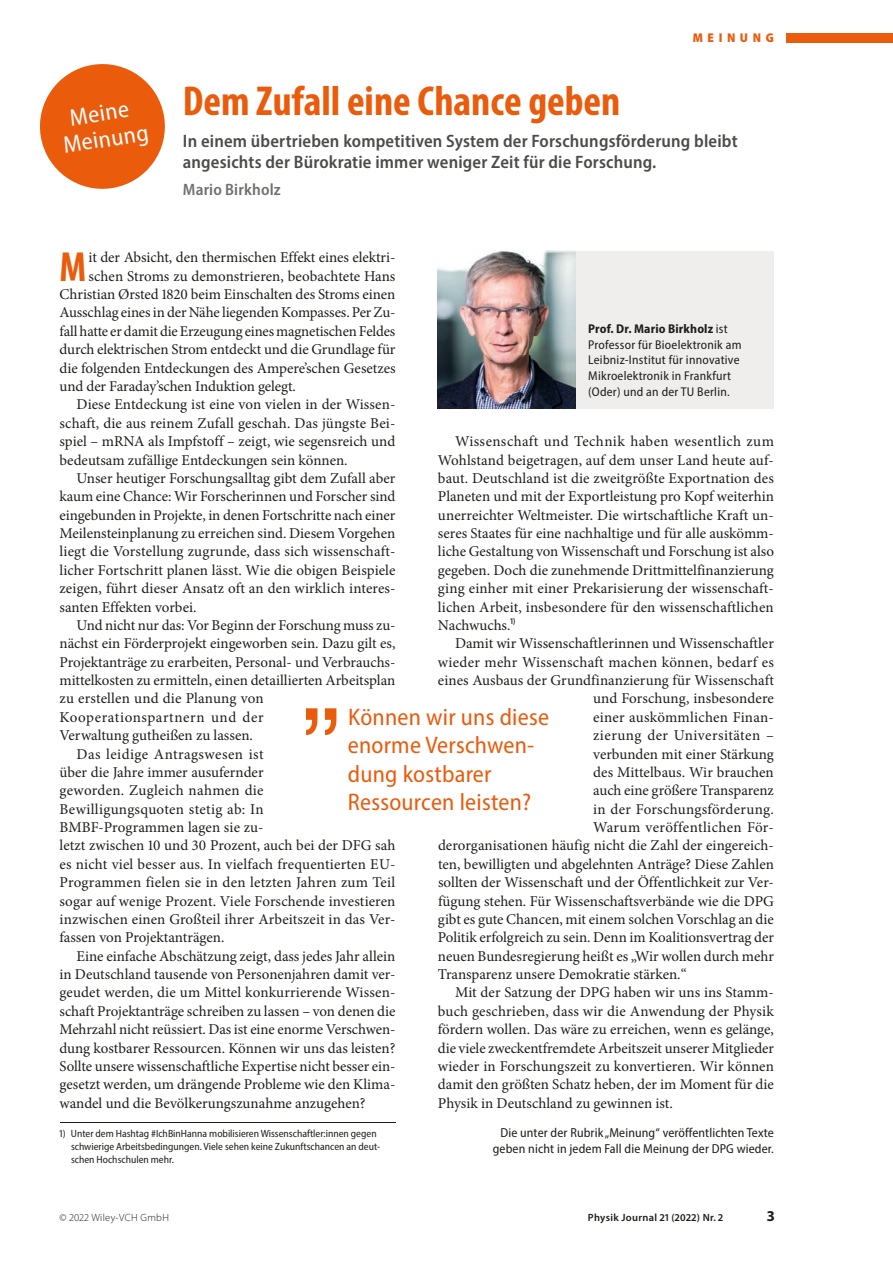
<style>
.page{position:relative;width:893px;height:1263px;background:#fff}
.page>*{position:absolute;margin:0;border:0;box-sizing:border-box;transform-origin:0 0}
.t1{font:103.5px "Helvetica Neue LT Com";color:#ea5b0c}
.t2{font:700 condensed 42.3px "Myriad Pro";color:#ea5b0c}
.t3{font:700 condensed 42px "Myriad Pro";color:#ea5b0c}
.t4{font:semi-condensed 24px/28.5px "Myriad Pro";letter-spacing:.01em;color:#ea5b0c}
.t5{font:semi-condensed 24px/26px "Myriad Pro";color:#fff;text-align:center}
.t6{font:600 semi-condensed 18px/21px "Myriad Pro";letter-spacing:.01em;color:#4b4b4a}
.t7{font:600 semi-condensed 16.5px "Myriad Pro";letter-spacing:.01em;color:#70706f}
.t8{font:15px/18.5px "Minion Pro";color:#1d1d1b;text-align:justify}
.t9{font:15px "Minion Pro";letter-spacing:.02em;color:#1d1d1b}
.t10{font:15px "Minion Pro";letter-spacing:.03em;color:#1d1d1b}
.t11{font:15px "Minion Pro";letter-spacing:.04em;color:#1d1d1b}
.t12{font:700 15px "Myriad Pro";color:#1d1d1b}
.t13{font:semi-condensed 13.05px/16.5px "Myriad Pro";letter-spacing:.01em;color:#1d1d1b;text-align:center}
.t14{font:semi-condensed 12.75px/15.8px "Myriad Pro";letter-spacing:.02em;color:#1d1d1b}
.t15{font:900 semi-condensed 12.75px "Myriad Pro";letter-spacing:.36em;color:#ea5b0c}
.t16{font:semi-condensed 10.5px/12.8px "Myriad Pro";color:#1d1d1b}
.t17{font:600 10.5px "Myriad Pro";letter-spacing:.03em;color:#1d1d1b}
.t18{font:300 10.5px "Myriad Pro";letter-spacing:.03em;color:#1d1d1b}
.s1{font-weight:700}
</style>
<div class="page">
<div style="left:787px;top:33px;width:106px;height:9px;background:#ea5b0c"></div>
<svg style="left:40px;top:64px;width:125px;height:125px"></svg>
<div style="left:438px;top:251px;width:336px;height:158px;background:#efeeec"></div>
<img style="left:438px;top:251px;width:137px;height:158px">
<hr style="left:60px;top:1122px;width:335px;height:1px;background:#1d1d1b">
<h3 class="t5" style="left:57px;top:106px;width:87px;rotate:-9deg">Meine<br>Meinung</h3>
<p class="t15" style="left:693px;top:30px;width:82px">MEINUNG</p>
<h3 class="t3" style="left:183px;top:75px;width:439px">Dem Zufall eine Chance geben</h3>
<p class="t6" style="left:183px;top:130px;width:556px">In einem übertrieben kompetitiven System der Forschungsförderung bleibt angesichts der Bürokratie immer weniger Zeit für die Forschung.</p>
<p class="t7" style="left:183px;top:180px;width:99px">Mario Birkholz</p>
<h2 class="t2" style="left:60px;top:240px;width:28px">M</h2>
<p class="t8" style="left:89px;top:248px;width:308px">it der Absicht, den thermischen Effekt eines elektri-</p>
<p class="t8" style="left:89px;top:267px;width:308px">schen Stroms zu demonstrieren, beobachtete Hans</p>
<p class="t8" style="left:60px;top:285px;width:337px">Christian Ørsted 1820 beim Einschalten des Stroms einen</p>
<p class="t8" style="left:60px;top:304px;width:337px">Ausschlag eines in der Nähe liegenden Kompasses. Per Zu-</p>
<p class="t8" style="left:60px;top:322px;width:337px">fall hatte er damit die Erzeugung eines magnetischen Feldes</p>
<p class="t8" style="left:60px;top:340px;width:337px">durch elektrischen Strom entdeckt und die Grundlage für</p>
<p class="t8" style="left:60px;top:359px;width:338px">die folgenden Entdeckungen des Ampere’schen Gesetzes</p>
<p class="t8" style="left:60px;top:377px;width:238px">und der Faraday’schen Induktion gelegt.</p>
<p class="t8" style="left:77px;top:395px;width:320px">Diese Entdeckung ist eine von vielen in der Wissen-</p>
<p class="t8" style="left:60px;top:414px;width:337px">schaft, die aus reinem Zufall geschah. Das jüngste Bei-</p>
<p class="t8" style="left:60px;top:432px;width:337px">spiel – mRNA als Impfstoff – zeigt, wie segensreich und</p>
<p class="t8" style="left:60px;top:451px;width:290px">bedeutsam zufällige Entdeckungen sein können.</p>
<p class="t8" style="left:77px;top:469px;width:320px">Unser heutiger Forschungsalltag gibt dem Zufall aber</p>
<p class="t8" style="left:60px;top:487px;width:337px">kaum eine Chance: Wir Forscherinnen und Forscher sind</p>
<p class="t8" style="left:60px;top:506px;width:337px">eingebunden in Projekte, in denen Fortschritte nach einer</p>
<p class="t8" style="left:60px;top:524px;width:337px">Meilensteinplanung zu erreichen sind. Diesem Vorgehen</p>
<p class="t8" style="left:60px;top:542px;width:337px">liegt die Vorstellung zugrunde, dass sich wissenschaft-</p>
<p class="t8" style="left:60px;top:561px;width:337px">licher Fortschritt planen lässt. Wie die obigen Beispiele</p>
<p class="t8" style="left:60px;top:579px;width:338px">zeigen, führt dieser Ansatz oft an den wirklich interes-</p>
<p class="t8" style="left:60px;top:598px;width:138px">santen Effekten vorbei.</p>
<p class="t8" style="left:77px;top:616px;width:320px">Und nicht nur das: Vor Beginn der Forschung muss zu-</p>
<p class="t8" style="left:60px;top:634px;width:337px">nächst ein Förderprojekt eingeworben sein. Dazu gilt es,</p>
<p class="t8" style="left:60px;top:653px;width:337px">Projektanträge zu erarbeiten, Personal- und Verbrauchs-</p>
<p class="t8" style="left:60px;top:671px;width:337px">mittelkosten zu ermitteln, einen detaillierten Arbeitsplan</p>
<p class="t8" style="left:60px;top:689px;width:206px">zu erstellen und die Planung von</p>
<p class="t11" style="left:60px;top:707px;width:206px">Kooperationspartnern und der</p>
<p class="t8" style="left:60px;top:726px;width:195px">Verwaltung gutheißen zu lassen.</p>
<p class="t10" style="left:77px;top:744px;width:189px">Das leidige Antragswesen ist</p>
<p class="t8" style="left:60px;top:763px;width:206px">über die Jahre immer ausufernder</p>
<p class="t9" style="left:60px;top:780px;width:206px">geworden. Zugleich nahmen die</p>
<p class="t9" style="left:60px;top:799px;width:206px">Bewilligungsquoten stetig ab: In</p>
<p class="t8" style="left:60px;top:818px;width:206px">BMBF-Programmen lagen sie zu-</p>
<p class="t8" style="left:60px;top:836px;width:337px">letzt zwischen 10 und 30 Prozent, auch bei der DFG sah</p>
<p class="t8" style="left:60px;top:855px;width:338px">es nicht viel besser aus. In vielfach frequentierten EU-</p>
<p class="t8" style="left:60px;top:873px;width:337px">Programmen fielen sie in den letzten Jahren zum Teil</p>
<p class="t8" style="left:60px;top:892px;width:337px">sogar auf wenige Prozent. Viele Forschende investieren</p>
<p class="t8" style="left:60px;top:910px;width:337px">inzwischen einen Großteil ihrer Arbeitszeit in das Ver-</p>
<p class="t8" style="left:60px;top:928px;width:166px">fassen von Projektanträgen.</p>
<p class="t8" style="left:77px;top:947px;width:320px">Eine einfache Abschätzung zeigt, dass jedes Jahr allein</p>
<p class="t8" style="left:60px;top:965px;width:337px">in Deutschland tausende von Personenjahren damit ver-</p>
<p class="t8" style="left:60px;top:983px;width:337px">geudet werden, die um Mittel konkurrierende Wissen-</p>
<p class="t8" style="left:60px;top:1002px;width:337px">schaft Projektanträge schreiben zu lassen – von denen die</p>
<p class="t8" style="left:60px;top:1020px;width:337px">Mehrzahl nicht reüssiert. Das ist eine enorme Verschwen-</p>
<p class="t8" style="left:60px;top:1039px;width:337px">dung kostbarer Ressourcen. Können wir uns das leisten?</p>
<p class="t8" style="left:60px;top:1057px;width:337px">Sollte unsere wissenschaftliche Expertise nicht besser ein-</p>
<p class="t8" style="left:60px;top:1075px;width:337px">gesetzt werden, um drängende Probleme wie den Klima-</p>
<p class="t8" style="left:60px;top:1094px;width:308px">wandel und die Bevölkerungszunahme anzugehen?</p>
<p class="t14" style="left:588px;top:320px;width:155px"><span class="s1">Prof. Dr. Mario Birkholz</span> ist<br>Professor für Bioelektronik am<br>Leibniz-Institut für innovative<br>Mikroelektronik in Frankfurt (Oder) und an der TU Berlin.</p>
<p class="t8" style="left:438px;top:432px;width:337px;text-indent:17px">Wissenschaft und Technik haben wesentlich zum Wohlstand beigetragen, auf dem unser Land heute auf&shy;baut. Deutschland ist die zweitgrößte Exportnation des Planeten und mit der Exportleistung pro Kopf weiterhin unerreichter Weltmeister. Die wirtschaftliche Kraft un&shy;seres Staates für eine nachhaltige und für alle auskömm&shy;liche Gestaltung von Wissenschaft und Forschung ist also gegeben. Doch die zunehmende Drittmittelfinanzierung ging einher mit einer Prekarisierung der wissenschaft&shy;lichen Arbeit, insbesondere für den wissenschaftlichen Nachwuchs.<sup>1)</sup></p>
<p class="t8" style="left:455px;top:634px;width:320px">Damit wir Wissenschaftlerinnen und Wissenschaftler</p>
<p class="t8" style="left:438px;top:653px;width:337px">wieder mehr Wissenschaft machen können, bedarf es</p>
<p class="t8" style="left:438px;top:671px;width:337px">eines Ausbaus der Grund finanzierung für Wissenschaft</p>
<p class="t8" style="left:593px;top:689px;width:182px">und Forschung, insbesondere</p>
<p class="t8" style="left:593px;top:708px;width:182px">einer auskömmlichen Finan-</p>
<p class="t10" style="left:593px;top:725px;width:182px">zierung der Universitäten –</p>
<p class="t8" style="left:593px;top:745px;width:182px">verbunden mit einer Stärkung</p>
<p class="t8" style="left:593px;top:763px;width:182px">des Mittelbaus. Wir brauchen</p>
<p class="t8" style="left:593px;top:781px;width:182px">auch eine größere Transparenz</p>
<p class="t9" style="left:593px;top:799px;width:182px">in der Forschungsförderung.</p>
<p class="t9" style="left:593px;top:817px;width:182px">Warum veröffentlichen För-</p>
<p class="t8" style="left:438px;top:836px;width:337px">derorganisationen häufig nicht die Zahl der eingereich-</p>
<p class="t8" style="left:438px;top:855px;width:337px">ten, bewilligten und abgelehnten Anträge? Diese Zahlen</p>
<p class="t8" style="left:438px;top:873px;width:337px">sollten der Wissenschaft und der Öffentlichkeit zur Ver-</p>
<p class="t8" style="left:438px;top:892px;width:337px">fügung stehen. Für Wissenschaftsverbände wie die DPG</p>
<p class="t8" style="left:438px;top:910px;width:337px">gibt es gute Chancen, mit einem solchen Vorschlag an die</p>
<p class="t8" style="left:438px;top:928px;width:337px">Politik erfolgreich zu sein. Denn im Koalitionsvertrag der</p>
<p class="t8" style="left:438px;top:947px;width:337px">neuen Bundesregierung heißt es „Wir wollen durch mehr</p>
<p class="t8" style="left:438px;top:965px;width:250px">Transparenz unsere Demokratie stärken.“</p>
<p class="t8" style="left:455px;top:983px;width:320px">Mit der Satzung der DPG haben wir uns ins Stamm-</p>
<p class="t8" style="left:438px;top:1002px;width:337px">buch geschrieben, dass wir die Anwendung der Physik</p>
<p class="t8" style="left:438px;top:1020px;width:337px">fördern wollen. Das wäre zu erreichen, wenn es gelänge,</p>
<p class="t8" style="left:438px;top:1039px;width:337px">die viele zweckentfremdete Arbeitszeit unserer Mitglieder</p>
<p class="t8" style="left:438px;top:1057px;width:338px">wieder in Forschungszeit zu konvertieren. Wir können</p>
<p class="t8" style="left:438px;top:1075px;width:337px">damit den größten Schatz heben, der im Moment für die</p>
<p class="t8" style="left:438px;top:1094px;width:236px">Physik in Deutschland zu gewinnen ist.</p>
<p class="t13" style="left:493px;top:1124px;width:283px">Die unter der Rubrik „Meinung“ veröffentlichten Texte geben nicht in jedem Fall die Meinung der DPG wieder.</p>
<h1 class="t1" style="left:299px;top:619px;width:46px">„</h1>
<h3 class="t4" style="left:348px;top:702px;width:203px">Können wir uns diese enorme Verschwen&shy;dung kostbarer<br>Ressourcen leisten?</h3>
<p class="t16" style="left:71px;top:1127px;width:311px;text-indent:-11px">1) Unter dem Hashtag #IchBinHanna mobilisieren Wissenschaftler:innen gegen schwierige Arbeitsbedingungen. Viele sehen keine Zukunftschancen an deut&shy;schen Hochschulen mehr.</p>
<p class="t18" style="left:60px;top:1211px;width:111px">© 2022 Wiley-VCH GmbH</p>
<p class="t17" style="left:588px;top:1211px;width:137px">Physik Journal 21 (2022) Nr. 2</p>
<p class="t12" style="left:767px;top:1206px;width:9px">3</p>
</div>
